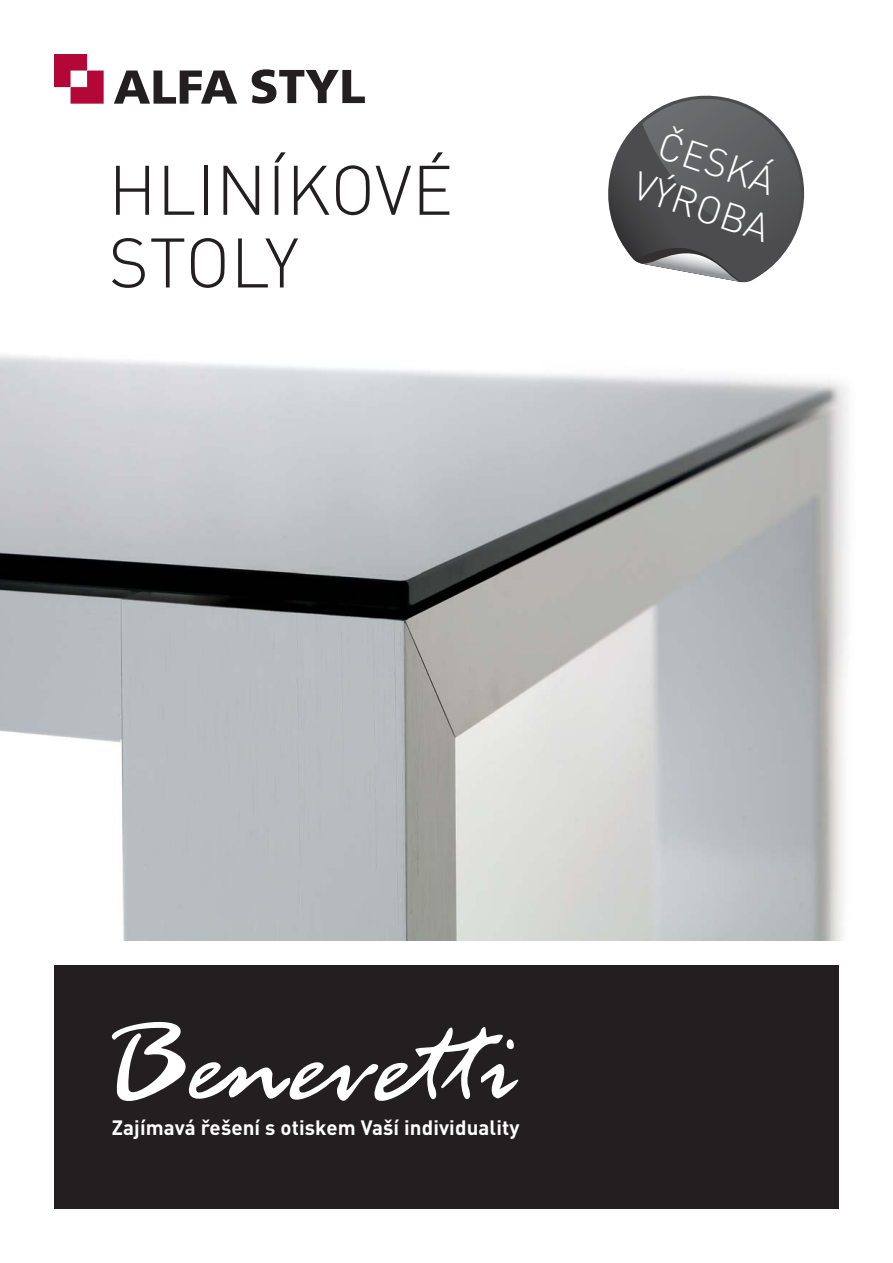
<style>
.page{position:relative;width:893px;height:1263px;background:#fff}
.page>*{position:absolute;margin:0;border:0;box-sizing:border-box;transform-origin:0 0}
.t1{font:300 68.85px/72.8px "DINCE";letter-spacing:.005em;color:#231f20}
.t2{font:300 38.85px/46.7px "DINCE";color:#fff}
.t3{font:700 20.55px "DINCE";letter-spacing:.005em;color:#fff}
</style>
<div class="page">
<img style="left:0;top:355px;width:848px;height:585px">
<div style="left:54px;top:965px;width:785px;height:244px;background:#231f20"></div>
<svg style="left:608px;top:95px;width:197px;height:188px"></svg>
<svg style="left:114px;top:71px;width:123px;height:33px"></svg>
<svg style="left:252px;top:69px;width:113px;height:35px"></svg>
<svg style="left:54px;top:54px;width:50px;height:50px"></svg>
<svg style="left:111px;top:1021px;width:408px;height:80px"></svg>
<h1 class="t1" style="left:108px;top:163px;width:346px">HLINÍKOVÉ<br>STOLY</h1>
<h2 class="t2" style="left:656px;top:123px;width:143px;rotate:19deg">ČESKÁ<br>VÝROBA</h2>
<p class="t3" style="left:112px;top:1121px;width:409px">Zajímavá řešení s otiskem Vaší individuality</p>
</div>
